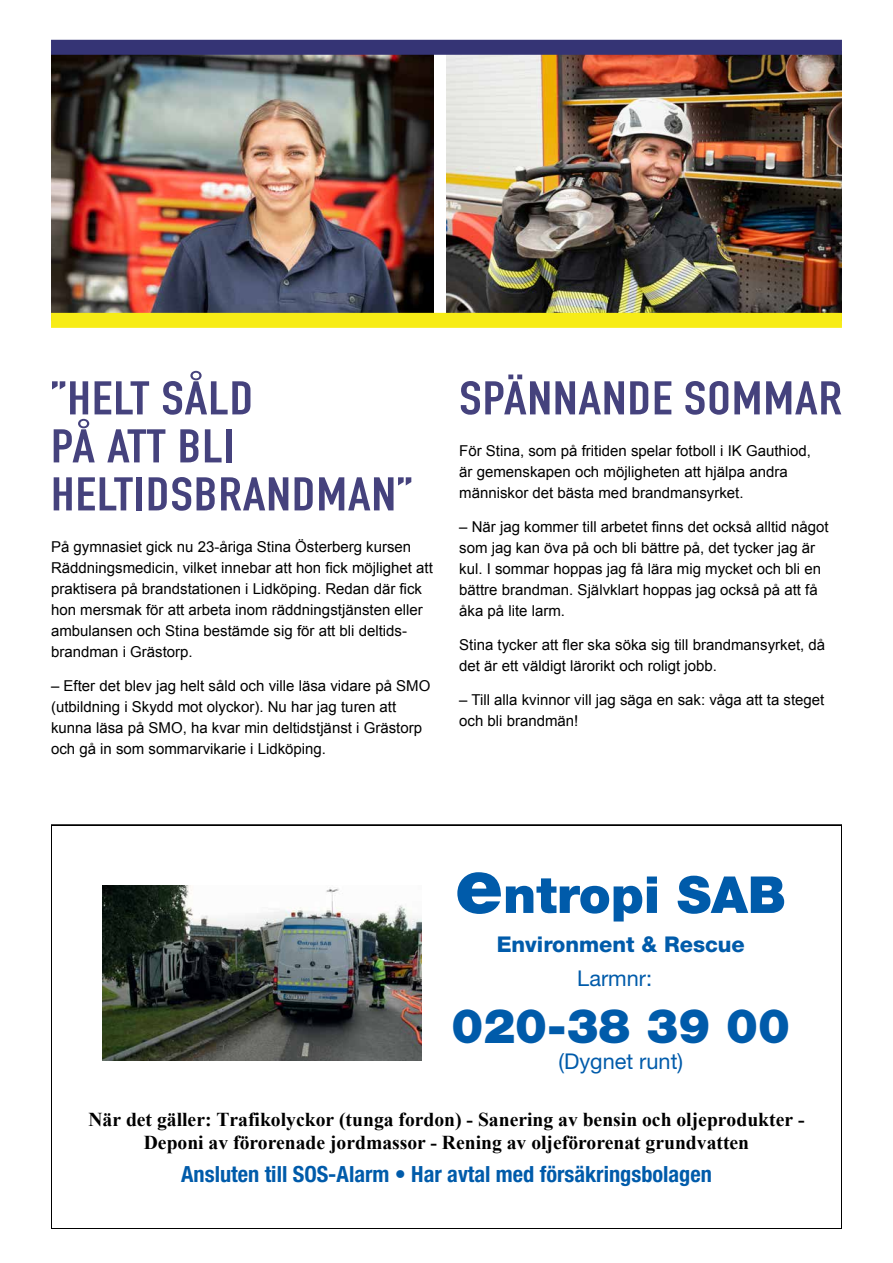
<style>
.page{position:relative;width:893px;height:1263px;background:#fff}
.page>*{position:absolute;margin:0;border:0;box-sizing:border-box;transform-origin:0 0}
.t1{font:900 47.85px "Helvetica Neue LT Std";color:#005baa}
.t2{font:700 46.5px/48px "DIN Condensed";letter-spacing:.02em;color:#45427d;scale:1.18 1}
.t3{font:700 condensed 22.35px "Helvetica Neue LT Std";color:#005baa}
.t4{font:21.75px "Helvetica Neue LT Std";color:#005baa}
.t5{font:800 21.75px "Helvetica Neue LT Std";color:#005baa}
.t6{font:700 19.65px/23.5px "Times New Roman";color:#000;text-align:center}
.t7{font:15px/21px "Arial";color:#000}
</style>
<div class="page">
<svg style="left:457px;top:872px;width:327px;height:49px"></svg>
<img style="left:103px;top:886px;width:318px;height:174px">
<img style="left:446px;top:55px;width:396px;height:258px">
<img style="left:51px;top:55px;width:383px;height:258px">
<div style="left:51px;top:40px;width:791px;height:15px;background:#353475"></div>
<div style="left:51px;top:313px;width:791px;height:15px;background:#f7ec16"></div>
<h2 class="t2" style="left:51px;top:374px;width:308px">”HELT SÅLD<br>PÅ ATT BLI<br>HELTIDSBRANDMAN”</h2>
<p class="t7" style="left:51px;top:537px;width:383px">På gymnasiet gick nu 23-åriga Stina Österberg kursen Räddningsmedicin, vilket innebar att hon fick möjlighet att praktisera på brandstationen i Lidköping. Redan där fick hon mersmak för att arbeta inom räddningstjänsten eller ambulansen och Stina bestämde sig för att bli deltids&shy;brandman i Grästorp.</p>
<p class="t7" style="left:51px;top:676px;width:381px">– Efter det blev jag helt såld och ville läsa vidare på SMO (utbildning i Skydd mot olyckor). Nu har jag turen att kunna läsa på SMO, ha kvar min deltidstjänst i Grästorp och gå in som sommarvikarie i Lidköping.</p>
<h2 class="t2" style="left:459px;top:374px;width:326px">SPÄNNANDE SOMMAR</h2>
<p class="t7" style="left:459px;top:441px;width:353px">För Stina, som på fritiden spelar fotboll i IK Gauthiod, är gemenskapen och möjligheten att hjälpa andra människor det bästa med brandmansyrket.</p>
<p class="t7" style="left:459px;top:517px;width:371px">– När jag kommer till arbetet finns det också alltid något som jag kan öva på och bli bättre på, det tycker jag är kul. I sommar hoppas jag få lära mig mycket och bli en bättre brandman. Självklart hoppas jag också på att få åka på lite larm.</p>
<p class="t7" style="left:459px;top:634px;width:367px">Stina tycker att fler ska söka sig till brandmansyrket, då det är ett väldigt lärorikt och roligt jobb.</p>
<p class="t7" style="left:459px;top:689px;width:367px">– Till alla kvinnor vill jag säga en sak: våga att ta steget och bli brandmän!</p>
<h3 class="t5" style="left:497px;top:931px;width:250px">Environment &amp; Rescue</h3>
<h3 class="t4" style="left:577px;top:965px;width:76px">Larmnr:</h3>
<h1 class="t1" style="left:451px;top:997px;width:340px">020-38 39 00</h1>
<h3 class="t4" style="left:558px;top:1048px;width:126px">(Dygnet runt)</h3>
<h3 class="t6" style="left:88px;top:1107px;width:718px">När det gäller: Trafikolyckor (tunga fordon) - Sanering av bensin och oljeprodukter -<br>Deponi av förorenade jordmassor - Rening av oljeförorenat grundvatten</h3>
<h3 class="t3" style="left:181px;top:1160px;width:532px">Ansluten till SOS-Alarm • Har avtal med försäkringsbolagen</h3>
</div>
